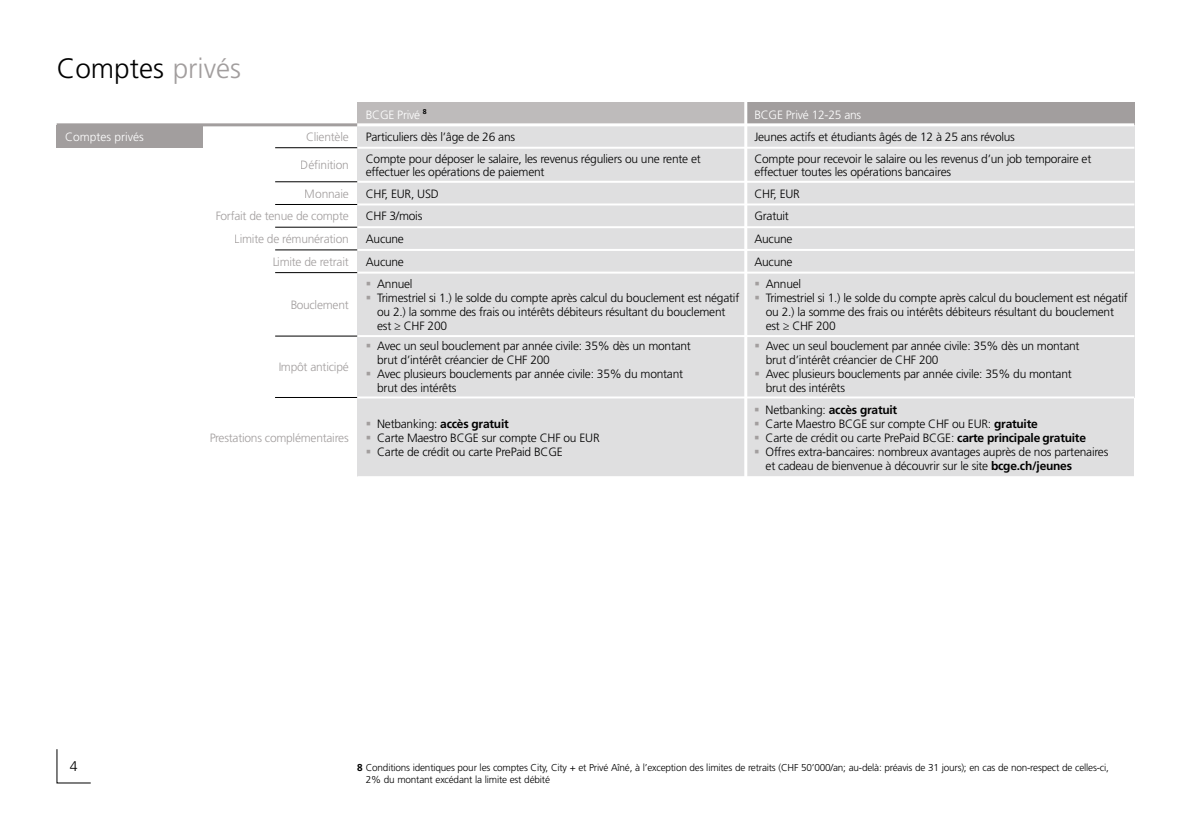
<style>
.page{position:relative;width:1191px;height:840px;background:#fff}
.page>*{position:absolute;margin:0;border:0;box-sizing:border-box;transform-origin:0 0}
.t1{font:300 28px "Frutiger LT Std";color:#000}
.t2{font:300 14px "Frutiger LT Std";color:#000}
.t3{font:300 12px/14px "Frutiger LT Std";letter-spacing:-.02em;color:#000}
.t4{font:300 12px "Frutiger LT Std";letter-spacing:-.02em;color:#a29e9e}
.t5{font:700 12px "Frutiger LT Std";letter-spacing:-.02em;color:#000}
.t6{font:300 12px "Frutiger LT Std";letter-spacing:-.02em;color:#fff}
.t7{font:300 12px "Frutiger LT Std";color:#fff}
.t8{font:300 10px/12px "Frutiger LT Std";letter-spacing:-.02em;color:#000}
.s1{color:#a29e9e}
.s2{font-weight:300}
.s3{font-weight:700}
</style>
<div class="page">
<div style="left:357px;top:148px;width:389px;height:34px;background:#dfdfe0"></div>
<div style="left:746px;top:148px;width:388px;height:34px;background:#dfdfe0"></div>
<div style="left:57px;top:125px;width:146px;height:22px;background:#a29e9e"></div>
<div style="left:357px;top:102px;width:389px;height:23px;background:#bebbbb"></div>
<div style="left:746px;top:102px;width:388px;height:23px;background:#a29e9e"></div>
<div style="left:357px;top:125px;width:389px;height:23px;background:#dfdfe0"></div>
<div style="left:357px;top:182px;width:389px;height:22px;background:#dfdfe0"></div>
<div style="left:357px;top:227px;width:389px;height:23px;background:#dfdfe0"></div>
<div style="left:357px;top:204px;width:389px;height:23px;background:#dfdfe0"></div>
<div style="left:357px;top:250px;width:389px;height:22px;background:#dfdfe0"></div>
<div style="left:357px;top:335px;width:389px;height:62px;background:#dfdfe0"></div>
<div style="left:357px;top:397px;width:389px;height:79px;background:#dfdfe0"></div>
<div style="left:746px;top:125px;width:388px;height:23px;background:#dfdfe0"></div>
<div style="left:746px;top:182px;width:388px;height:22px;background:#dfdfe0"></div>
<div style="left:746px;top:227px;width:388px;height:23px;background:#dfdfe0"></div>
<div style="left:746px;top:204px;width:388px;height:23px;background:#dfdfe0"></div>
<div style="left:746px;top:250px;width:388px;height:22px;background:#dfdfe0"></div>
<div style="left:746px;top:335px;width:388px;height:62px;background:#dfdfe0"></div>
<div style="left:746px;top:397px;width:388px;height:79px;background:#dfdfe0"></div>
<div style="left:357px;top:272px;width:389px;height:64px;background:#dfdfe0"></div>
<div style="left:746px;top:272px;width:388px;height:64px;background:#dfdfe0"></div>
<hr style="left:744px;top:79px;width:3px;height:426px;background:#fff">
<hr style="left:275px;top:147px;width:82px;height:1px;background:#000">
<hr style="left:357px;top:147px;width:777px;height:2px;background:#fff">
<hr style="left:275px;top:204px;width:82px;height:1px;background:#000">
<hr style="left:357px;top:203px;width:777px;height:2px;background:#fff">
<hr style="left:275px;top:181px;width:82px;height:1px;background:#000">
<hr style="left:357px;top:181px;width:777px;height:2px;background:#fff">
<hr style="left:275px;top:227px;width:82px;height:1px;background:#000">
<hr style="left:357px;top:226px;width:777px;height:2px;background:#fff">
<hr style="left:275px;top:249px;width:82px;height:1px;background:#000">
<hr style="left:357px;top:249px;width:777px;height:2px;background:#fff">
<hr style="left:275px;top:335px;width:82px;height:1px;background:#000">
<hr style="left:357px;top:335px;width:777px;height:2px;background:#fff">
<hr style="left:275px;top:272px;width:82px;height:1px;background:#000">
<hr style="left:357px;top:271px;width:777px;height:2px;background:#fff">
<hr style="left:275px;top:397px;width:82px;height:1px;background:#000">
<hr style="left:357px;top:396px;width:777px;height:2px;background:#fff">
<hr style="left:357px;top:123px;width:777px;height:3px;background:#fff">
<hr style="left:57px;top:123px;width:300px;height:3px;background:#a29e9e">
<svg style="left:56px;top:749px;width:35px;height:34px"></svg>
<h1 class="t1" style="left:57px;top:52px;width:186px">Comptes <span class="s1">privés</span></h1>
<p class="t7" style="left:65px;top:130px;width:80px">Comptes privés</p>
<p class="t4" style="left:306px;top:130px;width:44px">Clientèle</p>
<p class="t4" style="left:301px;top:158px;width:50px">Définition</p>
<p class="t4" style="left:305px;top:186px;width:45px">Monnaie</p>
<p class="t4" style="left:235px;top:232px;width:116px">Limite de rémunération</p>
<p class="t4" style="left:215px;top:209px;width:135px">Forfait de tenue de compte</p>
<p class="t4" style="left:272px;top:255px;width:78px">Limite de retrait</p>
<p class="t4" style="left:290px;top:298px;width:60px">Bouclement</p>
<p class="t4" style="left:278px;top:359px;width:72px">Impôt anticipé</p>
<p class="t4" style="left:209px;top:430px;width:141px">Prestations complémentaires</p>
<p class="t6" style="left:366px;top:108px;width:62px">BCGE Privé <sup>8</sup></p>
<p class="t6" style="left:754px;top:108px;width:108px">BCGE Privé 12-25 ans</p>
<p class="t3" style="left:366px;top:130px;width:151px">Particuliers dès l’âge de 26 ans</p>
<p class="t3" style="left:754px;top:130px;width:262px">Jeunes actifs et étudiants âgés de 12 à 25 ans révolus</p>
<p class="t3" style="left:366px;top:152px;width:336px;line-height:13.2px">Compte pour déposer le salaire, les revenus réguliers ou une rente et effectuer les opérations de paiement</p>
<p class="t3" style="left:754px;top:152px;width:338px;line-height:13.2px">Compte pour recevoir le salaire ou les revenus d’un job temporaire et effectuer toutes les opérations bancaires</p>
<p class="t3" style="left:366px;top:186px;width:74px">CHF, EUR, USD</p>
<p class="t3" style="left:366px;top:232px;width:40px">Aucune</p>
<p class="t3" style="left:366px;top:209px;width:58px">CHF 3/mois</p>
<p class="t3" style="left:366px;top:255px;width:40px">Aucune</p>
<p class="t3" style="left:366px;top:277px;width:48px"><span class="s1">▪</span> Annuel</p>
<p class="t3" style="left:377px;top:291px;width:364px;text-indent:-11px"><span class="s1">▪</span> Trimestriel si 1.) le solde du compte après calcul du bouclement est négatif ou 2.) la somme des frais ou intérêts débiteurs résultant du bouclement est ≥ CHF 200</p>
<p class="t3" style="left:377px;top:339px;width:315px;text-indent:-11px"><span class="s1">▪</span> Avec un seul bouclement par année civile: 35% dès un montant brut d’intérêt créancier de CHF 200</p>
<p class="t3" style="left:377px;top:367px;width:307px;text-indent:-11px"><span class="s1">▪</span> Avec plusieurs bouclements par année civile: 35% du montant brut des intérêts</p>
<p class="t5" style="left:366px;top:416px;width:144px"><span class="s1">▪</span> <span class="s2">Netbanking:</span> accès gratuit</p>
<p class="t3" style="left:366px;top:430px;width:235px"><span class="s1">▪</span> Carte Maestro BCGE sur compte CHF ou EUR</p>
<p class="t3" style="left:366px;top:444px;width:198px"><span class="s1">▪</span> Carte de crédit ou carte PrePaid BCGE</p>
<p class="t3" style="left:754px;top:186px;width:47px">CHF, EUR</p>
<p class="t3" style="left:754px;top:232px;width:40px">Aucune</p>
<p class="t3" style="left:754px;top:209px;width:36px">Gratuit</p>
<p class="t3" style="left:754px;top:255px;width:40px">Aucune</p>
<p class="t3" style="left:754px;top:277px;width:48px"><span class="s1">▪</span> Annuel</p>
<p class="t3" style="left:765px;top:291px;width:364px;text-indent:-11px"><span class="s1">▪</span> Trimestriel si 1.) le solde du compte après calcul du bouclement est négatif ou 2.) la somme des frais ou intérêts débiteurs résultant du bouclement est ≥ CHF 200</p>
<p class="t3" style="left:765px;top:339px;width:315px;text-indent:-11px"><span class="s1">▪</span> Avec un seul bouclement par année civile: 35% dès un montant brut d’intérêt créancier de CHF 200</p>
<p class="t3" style="left:765px;top:367px;width:307px;text-indent:-11px"><span class="s1">▪</span> Avec plusieurs bouclements par année civile: 35% du montant brut des intérêts</p>
<p class="t5" style="left:754px;top:402px;width:144px"><span class="s1">▪</span> <span class="s2">Netbanking:</span> accès gratuit</p>
<p class="t3" style="left:754px;top:416px;width:285px"><span class="s1">▪</span> Carte Maestro BCGE sur compte CHF ou EUR: <span class="s3">gratuite</span></p>
<p class="t3" style="left:754px;top:430px;width:333px"><span class="s1">▪</span> Carte de crédit ou carte PrePaid BCGE: <span class="s3">carte principale gratuite</span></p>
<p class="t3" style="left:765px;top:444px;width:344px;text-indent:-11px"><span class="s1">▪</span> Offres extra-bancaires: nombreux avantages auprès de nos partenaires et cadeau de bienvenue à découvrir sur le site <span class="s3">bcge.ch/jeunes</span></p>
<p class="t2" style="left:70px;top:758px;width:9px">4</p>
<p class="t8" style="left:366px;top:761px;width:744px;text-indent:-8px"><span class="s3">8</span> Conditions identiques pour les comptes City, City + et Privé Aîné, à l’exception des limites de retraits (CHF 50’000/an; au-delà: préavis de 31 jours); en cas de non-respect de celles-ci,<br>2% du montant excédant la limite est débité</p>
</div>
